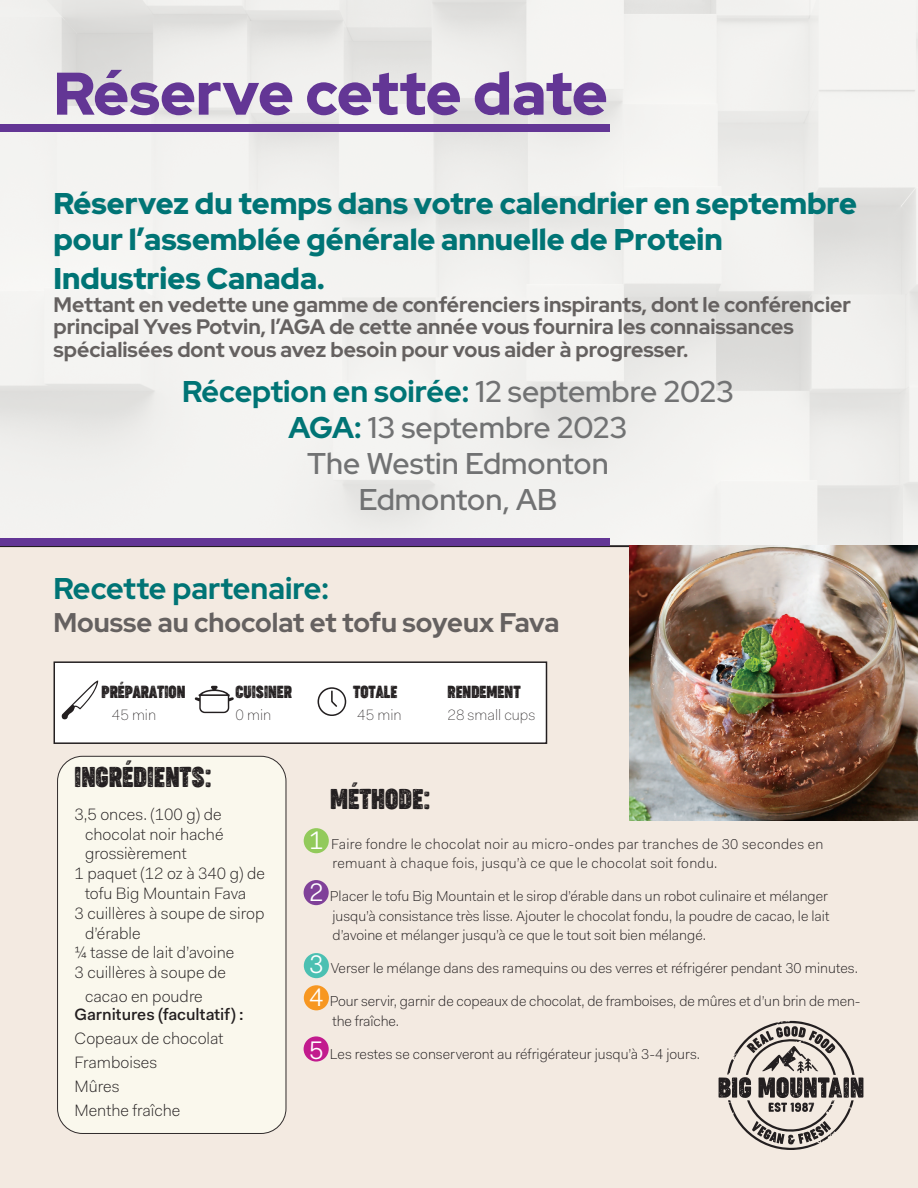
<style>
.page{position:relative;width:918px;height:1188px;background:#fff}
.page>*{position:absolute;margin:0;border:0;box-sizing:border-box;transform-origin:0 0}
.Magazine_Title{font:900 60px "Red Hat Display";letter-spacing:-.005em;color:#633695}
.Headline{font:900 30px/36px "Red Hat Display";color:#007475}
.Headline-2{font:700 30px "Red Hat Display";color:#007475}
.Headline-3{font:600 30px "Red Hat Display";color:#717273}
.Body{font:700 27px "Red Hat Display";color:#656160}
.ingredient_head{font:27px "Cocogoose Compressed Letterpre";color:#231f20}
.Subhead{font:27px "Cocogoose Compressed Letterpre";color:#231f20}
.Body-2{font:700 21px/22.5px "Red Hat Display";color:#656160}
.Ingredients{font:300 16.5px/19.8px "Fakt Pro";color:#231f20}
.Time_Head{font:16.5px "Cocogoose Compressed Letterpre";color:#231f20}
.Ingredients-2{font:500 16.5px "Fakt Pro";color:#231f20}
.Time_Body{font:100 15px "Fakt Pro";color:#231f20}
.Time_Head-2{font:100 15px "Fakt Pro";color:#231f20}
.t1{font:300 14.4px/19.5px "Fakt Pro";color:#231f20;text-align:justify}
.t2{font:300 14.4px/19.5px "Fakt Pro";letter-spacing:.02em;color:#231f20}
.s1{font-weight:600;color:#717273}
.s2{font-weight:700;color:#007475}
.s3{font-family:"Fakt Pro Blond";font-weight:400;font-size:25.5px;color:#fff}
</style>
<div class="page">
<img style="left:0;top:0;width:918px;height:545px">
<div style="left:0;top:545px;width:918px;height:643px;background:#f3eae1"></div>
<div style="left:0;top:124px;width:609px;height:7px;background:#633695"></div>
<div style="left:54px;top:662px;width:492px;height:81px;background:#fff"></div>
<div style="left:54px;top:661px;width:493px;height:83px;border:2px solid #231f20"></div>
<svg style="left:318px;top:687px;width:28px;height:29px"></svg>
<svg style="left:195px;top:686px;width:39px;height:27px"></svg>
<svg style="left:61px;top:680px;width:37px;height:40px"></svg>
<svg style="left:719px;top:1021px;width:144px;height:129px;background:#bcb4ae"></svg>
<div style="left:58px;top:756px;width:228px;height:377px;background:#fbf9ee;border-radius:25px"></div>
<div style="left:57px;top:756px;width:229px;height:378px;border:1px solid #231f20;border-radius:25px"></div>
<div style="left:304px;top:828px;width:25px;height:25px;background:#92ca5b;border-radius:50%"></div>
<div style="left:304px;top:1036px;width:25px;height:26px;background:#c21b8e;border-radius:50%"></div>
<div style="left:304px;top:880px;width:25px;height:25px;background:#804199;border-radius:50%"></div>
<div style="left:304px;top:953px;width:25px;height:25px;background:#4bc0b2;border-radius:50%"></div>
<div style="left:304px;top:985px;width:25px;height:25px;background:#f79721;border-radius:50%"></div>
<div style="left:0;top:538px;width:609px;height:8px;background:#633695"></div>
<img style="left:629px;top:546px;width:289px;height:275px">
<p class="Magazine_Title" style="left:54px;top:55px;width:556px">Réserve cette date</p>
<p class="Headline" style="left:54px;top:185px;width:805px">Réservez du temps dans votre calendrier en septembre pour l’assemblée générale annuelle de Protein</p>
<p class="Headline" style="left:54px;top:260px;width:273px">Industries Canada.</p>
<p class="Body-2" style="left:54px;top:293px;width:799px">Mettant en vedette une gamme de conférenciers inspirants, dont le conférencier principal Yves Potvin, l’AGA de cette année vous fournira les connaissances spécialisées dont vous avez besoin pour vous aider à progresser.</p>
<p class="Headline-2" style="left:182px;top:372px;width:553px">Réception en soirée: <span class="s1">12 septembre 2023</span></p>
<p class="Headline-3" style="left:288px;top:408px;width:341px"><span class="s2">AGA:</span> 13 septembre 2023</p>
<p class="Headline-3" style="left:307px;top:444px;width:303px">The Westin Edmonton</p>
<p class="Headline-3" style="left:359px;top:480px;width:200px">Edmonton, AB</p>
<p class="Headline-2" style="left:54px;top:569px;width:277px">Recette partenaire:</p>
<p class="Body" style="left:54px;top:605px;width:507px">Mousse au chocolat et tofu soyeux Fava</p>
<p class="Time_Head" style="left:102px;top:680px;width:85px">PRÉPARATION</p>
<p class="Time_Body" style="left:112px;top:705px;width:46px">45 min</p>
<p class="Time_Head" style="left:235px;top:680px;width:58px">CUISINER</p>
<p class="Time_Body" style="left:235px;top:705px;width:37px">0 min</p>
<p class="ingredient_head" style="left:74px;top:758px;width:139px">INGRÉDIENTS:</p>
<p class="Ingredients" style="left:85px;top:804px;width:140px;text-align:justify;text-indent:-11px">3,5 onces. (100 g) de chocolat noir haché grossièrement</p>
<p class="Ingredients" style="left:74px;top:864px;width:192px;text-align:center">1 paquet (12 oz à 340 g) de tofu Big Mountain Fava</p>
<p class="Ingredients" style="left:85px;top:903px;width:181px;text-indent:-11px">3 cuillères à soupe de sirop d’érable</p>
<p class="Ingredients" style="left:74px;top:943px;width:161px">¼ tasse de lait d’avoine</p>
<p class="Ingredients" style="left:85px;top:960px;width:142px;line-height:24px;text-indent:-11px">3 cuillères à soupe de cacao en poudre</p>
<p class="Ingredients-2" style="left:74px;top:1004px;width:171px">Garnitures (facultatif) :</p>
<p class="Ingredients" style="left:74px;top:1029px;width:151px">Copeaux de chocolat</p>
<p class="Ingredients" style="left:74px;top:1053px;width:84px">Framboises</p>
<p class="Ingredients" style="left:74px;top:1077px;width:47px">Mûres</p>
<p class="Ingredients" style="left:74px;top:1101px;width:108px">Menthe fraîche</p>
<p class="Time_Head" style="left:353px;top:680px;width:46px">TOTALE</p>
<p class="Time_Body" style="left:357px;top:705px;width:46px">45 min</p>
<p class="Time_Head" style="left:447px;top:680px;width:75px">RENDEMENT</p>
<p class="Time_Head-2" style="left:447px;top:705px;width:89px">28 small cups</p>
<p class="Subhead" style="left:330px;top:780px;width:102px">MÉTHODE:</p>
<p class="t2" style="left:332px;top:834px;width:493px;text-indent:-23px"><span class="s3">1</span> Faire fondre le chocolat noir au micro-ondes par tranches de 30 secondes en remuant à chaque fois, jusqu’à ce que le chocolat soit fondu.</p>
<p class="t1" style="left:332px;top:887px;width:499px;text-indent:-23px"><span class="s3">2</span> Placer le tofu Big Mountain et le sirop d’érable dans un robot culinaire et mélanger jusqu’à consistance très lisse. Ajouter le chocolat fondu, la poudre de cacao, le lait d’avoine et mélanger jusqu’à ce que le tout soit bien mélangé.</p>
<p class="t1" style="left:309px;top:959px;width:550px"><span class="s3">3</span> Verser le mélange dans des ramequins ou des verres et réfrigérer pendant 30 minutes.</p>
<p class="t1" style="left:332px;top:992px;width:530px;text-indent:-23px"><span class="s3">4</span> Pour servir, garnir de copeaux de chocolat, de framboises, de mûres et d’un brin de men&shy;the fraîche.</p>
<p class="t1" style="left:309px;top:1044px;width:392px"><span class="s3">5</span> Les restes se conserveront au réfrigérateur jusqu’à 3-4 jours.</p>
</div>
